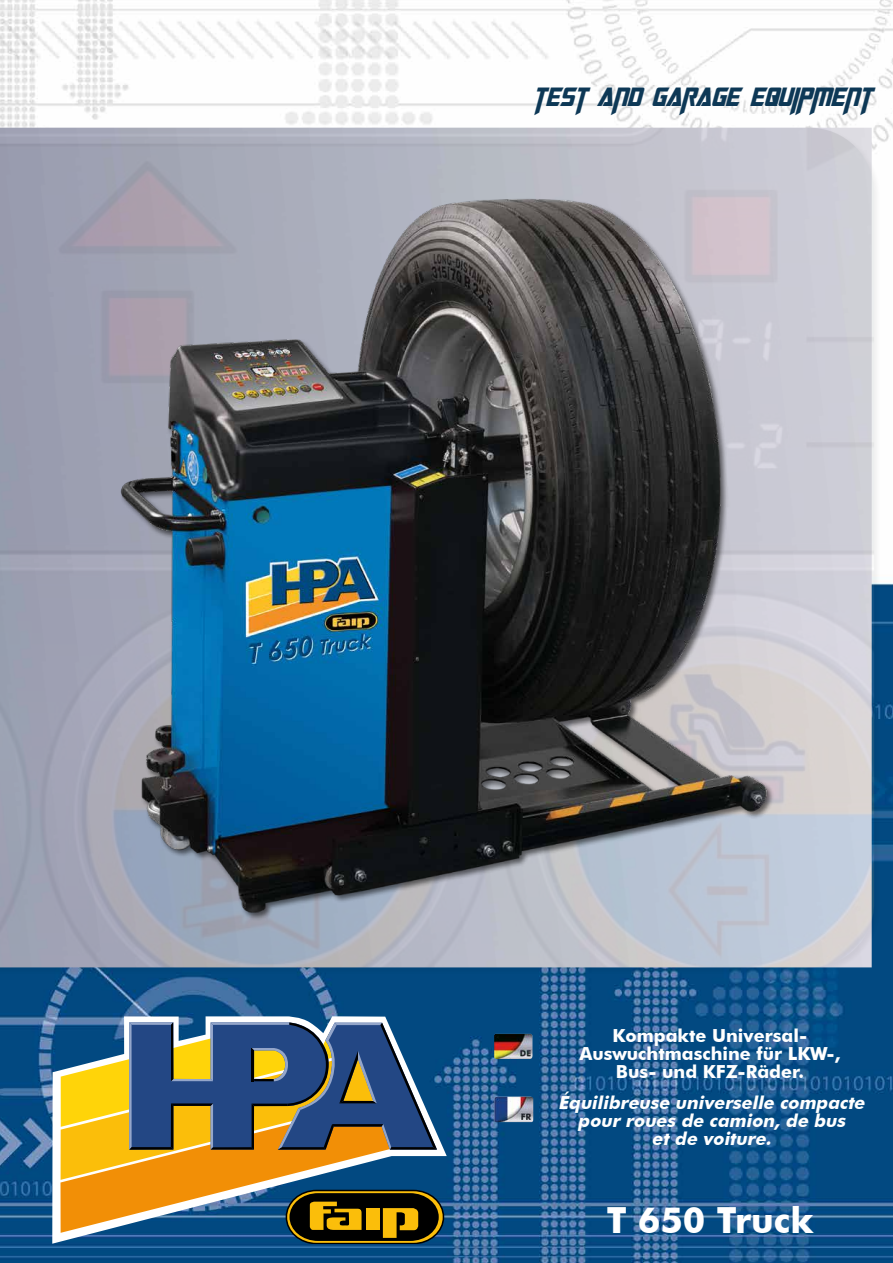
<style>
.page{position:relative;width:893px;height:1263px;background:#fff}
.page>*{position:absolute;margin:0;border:0;box-sizing:border-box;transform-origin:0 0}
.t1{font:700 36px "Futura BT";color:#fff}
.t2{font:italic 27px "Cybertron Moviecaps";color:#0d3856}
.t3{font:italic 700 18px/18px "Futura BT";color:#fff;text-align:center}
.t4{font:700 18px/18px "Futura BT";color:#fff;text-align:center}
</style>
<div class="page">
<img style="left:0;top:0;width:893px;height:1263px">
<svg style="left:52px;top:1016px;width:395px;height:228px"></svg>
<svg style="left:61px;top:1180px;width:366px;height:53px"></svg>
<svg style="left:61px;top:1022px;width:376px;height:158px"></svg>
<svg style="left:286px;top:1190px;width:158px;height:54px"></svg>
<img style="left:0;top:128px;width:874px;height:839px">
<img style="left:98px;top:134px;width:709px;height:800px">
<img style="left:494px;top:1034px;width:38px;height:25px">
<img style="left:494px;top:1096px;width:39px;height:26px">
<h2 class="t2" style="left:533px;top:79px;width:340px">TEST AND GARAGE EQUIPMENT</h2>
<p class="t4" style="left:579px;top:1026px;width:262px">Kompakte Universal-<br>Auswuchtmaschine für LKW-,<br>Bus- und KFZ-Räder.</p>
<p class="t3" style="left:558px;top:1093px;width:312px">Équilibreuse universelle compacte pour roues de camion, de bus<br>et de voiture.</p>
<p class="t1" style="left:607px;top:1198px;width:208px">T 650 Truck</p>
</div>
